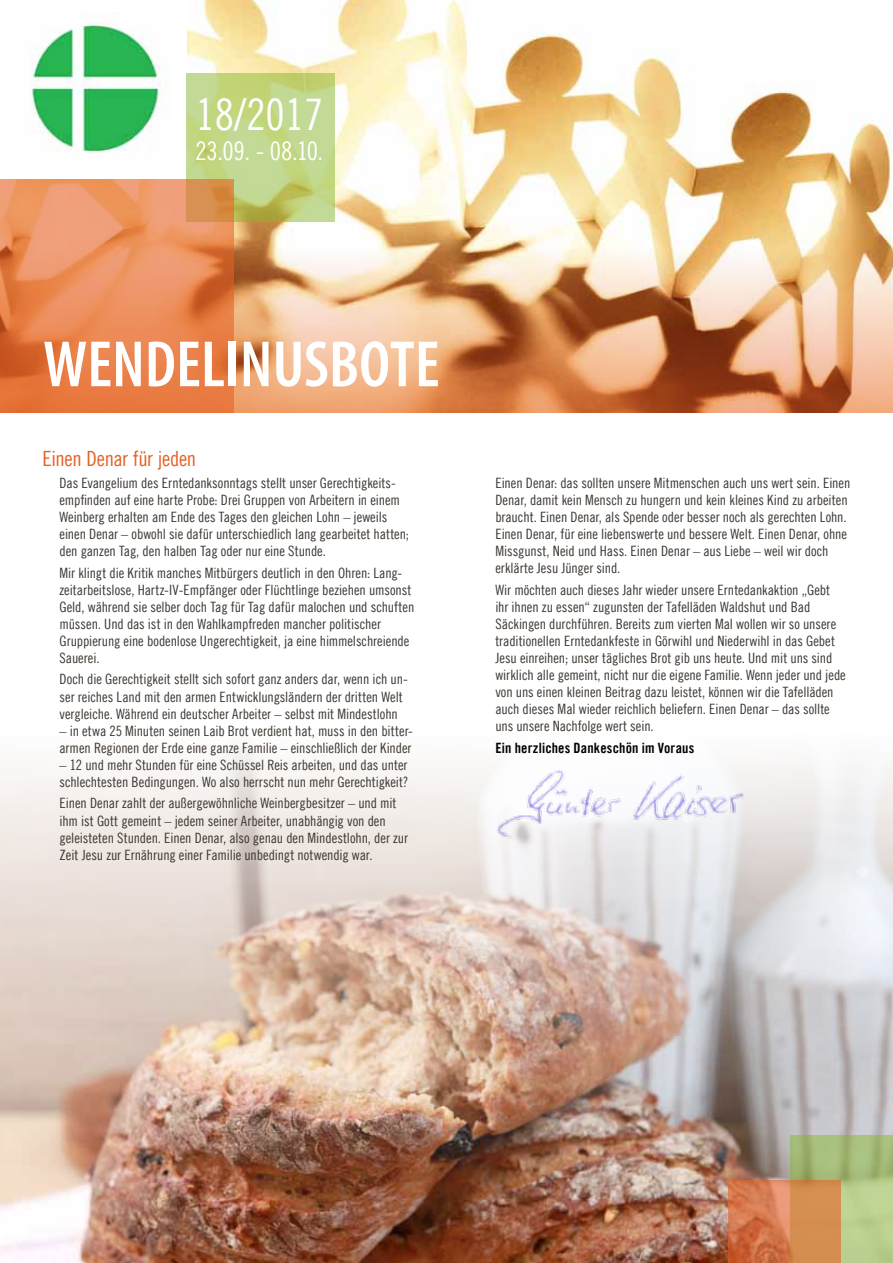
<style>
.page{position:relative;width:893px;height:1263px;background:#fff}
.page>*{position:absolute;margin:0;border:0;box-sizing:border-box;transform-origin:0 0}
.t1{font:600 condensed 66px "Myriad Pro";color:#fff}
.t2{font:43.5px "Trade Gothic LT Com Cn 18";color:#fff}
.t3{font:25.5px "Trade Gothic LT Com Cn 18";letter-spacing:-.01em;color:#fff}
.t4{font:21px "Trade Gothic LT Com Cn 18";letter-spacing:-.015em;color:#e76126}
.t5{font:14.25px/17.1px "Trade Gothic LT Com Cn 18";letter-spacing:-.005em;color:#3d3732}
.t6{font:14.25px "Trade Gothic LT Com Bd Cn 20";letter-spacing:.01em;color:#000}
</style>
<div class="page">
<img style="left:0;top:747px;width:893px;height:516px">
<img style="left:187px;top:0;width:706px;height:412px">
<svg style="left:186px;top:73px;width:149px;height:149px;background:#c0d483"></svg>
<svg style="left:0;top:179px;width:234px;height:233px;background:#e88753"></svg>
<img style="left:30px;top:21px;width:133px;height:131px">
<svg style="left:790px;top:1135px;width:103px;height:128px;background:#adc382"></svg>
<svg style="left:729px;top:1180px;width:112px;height:83px;background:#d3804e"></svg>
<img style="left:493px;top:769px;width:252px;height:79px">
<h2 class="t2" style="left:196px;top:89px;width:129px">18/2017</h2>
<h3 class="t3" style="left:196px;top:136px;width:129px">23.09. - 08.10.</h3>
<h1 class="t1" style="left:43px;top:324px;width:398px">WENDELINUSBOTE</h1>
<h3 class="t4" style="left:43px;top:446px;width:155px">Einen Denar für jeden</h3>
<p class="t5" style="left:60px;top:474px;width:351px">Das Evangelium des Erntedanksonntags stellt unser Gerechtigkeits&shy;empfinden auf eine harte Probe: Drei Gruppen von Arbeitern in einem Weinberg erhalten am Ende des Tages den gleichen Lohn – jeweils einen Denar – obwohl sie dafür unterschiedlich lang gearbeitet hatten; den ganzen Tag, den halben Tag oder nur eine Stunde.</p>
<p class="t5" style="left:60px;top:564px;width:356px">Mir klingt die Kritik manches Mitbürgers deutlich in den Ohren: Lang&shy;zeitarbeitslose, Hartz-IV-Empfänger oder Flüchtlinge beziehen umsonst Geld, während sie selber doch Tag für Tag dafür malochen und schuften müssen. Und das ist in den Wahlkampfreden mancher politischer Gruppierung eine bodenlose Ungerechtigkeit, ja eine himmelschreiende Sauerei.</p>
<p class="t5" style="left:60px;top:671px;width:350px">Doch die Gerechtigkeit stellt sich sofort ganz anders dar, wenn ich un&shy;ser reiches Land mit den armen Entwicklungsländern der dritten Welt vergleiche. Während ein deutscher Arbeiter – selbst mit Mindestlohn</p>
<p class="t5" style="left:60px;top:722px;width:355px">– in etwa 25 Minuten seinen Laib Brot verdient hat, muss in den bitter&shy;armen Regionen der Erde eine ganze Familie – einschließlich der Kinder</p>
<p class="t5" style="left:60px;top:756px;width:350px">– 12 und mehr Stunden für eine Schüssel Reis arbeiten, und das unter schlechtesten Bedingungen. Wo also herrscht nun mehr Gerechtigkeit?</p>
<p class="t5" style="left:60px;top:795px;width:350px">Einen Denar zahlt der außergewöhnliche Weinbergbesitzer – und mit ihm ist Gott gemeint – jedem seiner Arbeiter, unabhängig von den geleisteten Stunden. Einen Denar, also genau den Mindestlohn, der zur Zeit Jesu zur Ernährung einer Familie unbedingt notwendig war.</p>
<p class="t5" style="left:495px;top:474px;width:356px">Einen Denar: das sollten unsere Mitmenschen auch uns wert sein. Einen Denar, damit kein Mensch zu hungern und kein kleines Kind zu arbeiten braucht. Einen Denar, als Spende oder besser noch als gerechten Lohn.<br>Einen Denar, für eine liebenswerte und bessere Welt. Einen Denar, ohne Missgunst, Neid und Hass. Einen Denar – aus Liebe – weil wir doch erklärte Jesu Jünger sind.</p>
<p class="t5" style="left:495px;top:581px;width:352px">Wir möchten auch dieses Jahr wieder unsere Erntedankaktion „Gebt ihr ihnen zu essen“ zugunsten der Tafelläden Waldshut und Bad Säckingen durchführen. Bereits zum vierten Mal wollen wir so unsere traditionellen Erntedankfeste in Görwihl und Niederwihl in das Gebet Jesu einreihen; unser tägliches Brot gib uns heute. Und mit uns sind wirklich alle gemeint, nicht nur die eigene Familie. Wenn jeder und jede von uns einen kleinen Beitrag dazu leistet, können wir die Tafelläden auch dieses Mal wieder reichlich beliefern. Einen Denar – das sollte uns unsere Nachfolge wert sein.</p>
<p class="t6" style="left:495px;top:739px;width:200px">Ein herzliches Dankeschön im Voraus</p>
</div>
